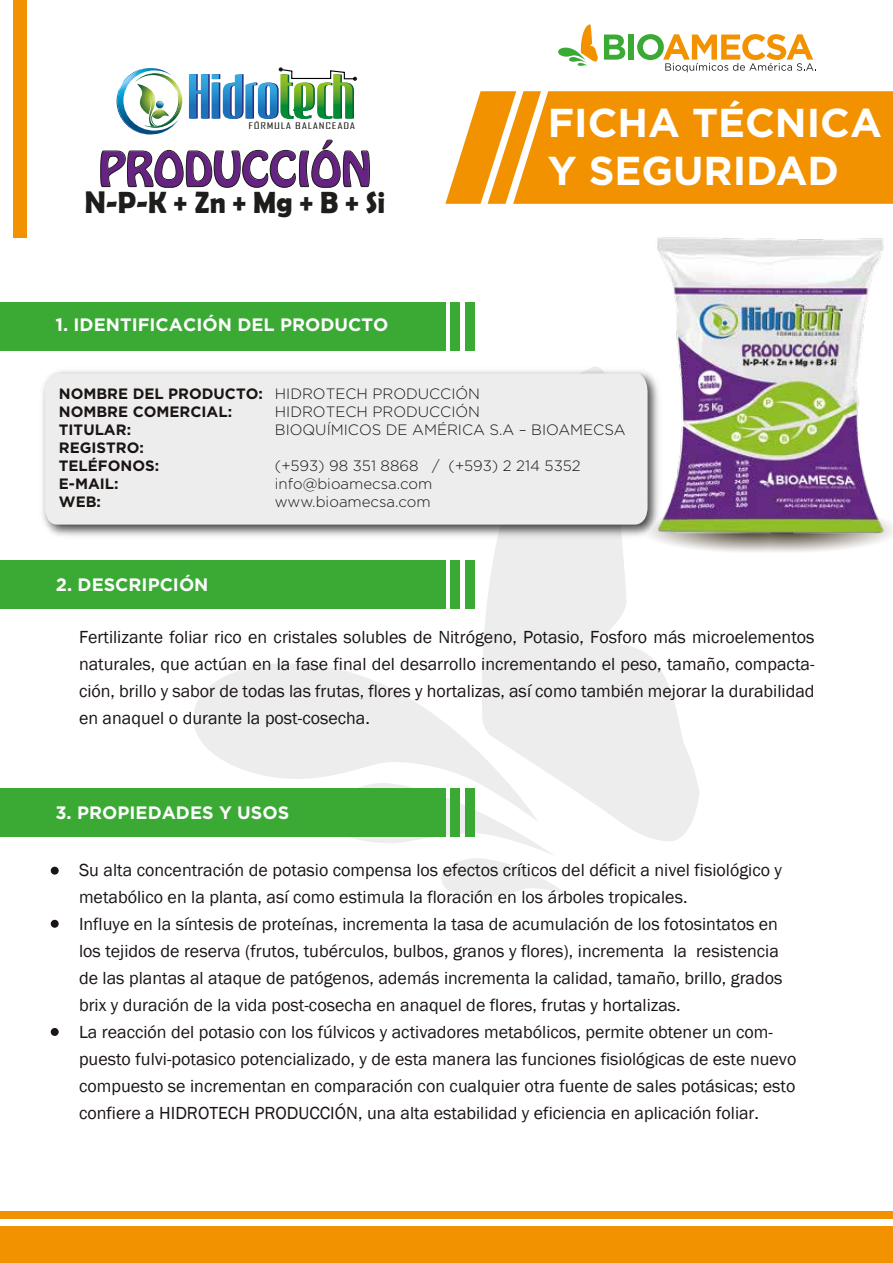
<style>
.page{position:relative;width:893px;height:1263px;background:#fff}
.page>*{position:absolute;margin:0;border:0;box-sizing:border-box;transform-origin:0 0}
.t1{font:42.75px "Hobo Std";color:#662383}
.t2{font:700 40.35px/48.3px "Gotham";color:#fff}
.t3{font:700 30.75px "Berlin Sans FB Demi";color:#1d1d1b;scale:.92 1}
.t4{font:18px/27px "Franklin Gothic";color:#1a1413}
.t5{font:700 18px "Gotham";color:#fcfcfc}
.t6{font:300 15px "Gotham";color:#1a1413}
.t7{font:700 15px/18px "Gotham";color:#1a1413}
.t8{font:8.7px "Agency FB";letter-spacing:.05em;color:#1d1d1b;scale:1.53 1}
.s1{font-weight:300}
</style>
<div class="page">
<svg style="left:483px;top:542px;width:217px;height:299px;fill:#ededed"></svg>
<svg style="left:193px;top:658px;width:346px;height:125px;fill:#ededed"></svg>
<svg style="left:332px;top:783px;width:235px;height:113px"></svg>
<div style="left:0;top:302px;width:445px;height:49px;background:#3aaa35"></div>
<div style="left:450px;top:302px;width:10px;height:49px;background:#3aaa35"></div>
<div style="left:465px;top:302px;width:10px;height:49px;background:#3aaa35"></div>
<div style="left:0;top:560px;width:445px;height:49px;background:#3aaa35"></div>
<div style="left:450px;top:560px;width:10px;height:49px;background:#3aaa35"></div>
<div style="left:465px;top:560px;width:10px;height:49px;background:#3aaa35"></div>
<div style="left:0;top:788px;width:445px;height:48px;background:#3aaa35"></div>
<div style="left:450px;top:788px;width:10px;height:48px;background:#3aaa35"></div>
<div style="left:465px;top:788px;width:10px;height:48px;background:#3aaa35"></div>
<svg style="left:604px;top:35px;width:21px;height:25px"></svg>
<div style="left:628px;top:35px;width:6px;height:25px;background:#3aaa35"></div>
<svg style="left:637px;top:34px;width:179px;height:38px"></svg>
<svg style="left:558px;top:24px;width:40px;height:42px"></svg>
<div style="left:14px;top:0;width:13px;height:238px;background:#f39200"></div>
<img style="left:42px;top:367px;width:603px;height:175px">
<div style="left:45px;top:373px;width:600px;height:152px;background:#ededed"></div>
<div style="left:51px;top:867px;width:8px;height:8px;background:#1a1413;border-radius:50%"></div>
<div style="left:51px;top:920px;width:8px;height:8px;background:#1a1413;border-radius:50%"></div>
<div style="left:51px;top:1028px;width:8px;height:8px;background:#1a1413;border-radius:50%"></div>
<div style="left:0;top:1212px;width:893px;height:7px;background:#f39200"></div>
<div style="left:0;top:1226px;width:893px;height:36px;background:#f39200"></div>
<svg style="left:445px;top:91px;width:448px;height:113px;background:#f39a14"></svg>
<svg style="left:100px;top:67px;width:270px;height:121px"></svg>
<svg style="left:589px;top:495px;width:304px;height:69px"></svg>
<img style="left:645px;top:237px;width:241px;height:321px">
<p class="t8" style="left:249px;top:120px;width:71px">FÓRMULA BALANCEADA</p>
<h1 class="t1" style="left:99px;top:140px;width:274px">PRODUCCIÓN</h1>
<h3 class="t3" style="left:85px;top:185px;width:328px">N-P-K + Zn + Mg + B + Si</h3>
<p class="t5" style="left:55px;top:313px;width:334px">1. IDENTIFICACIÓN DEL PRODUCTO</p>
<p class="t7" style="left:59px;top:384px;width:423px">NOMBRE DEL PRODUCTO: <span class="s1">HIDROTECH PRODUCCIÓN<br></span>NOMBRE COMERCIAL:</p>
<p class="t6" style="left:275px;top:402px;width:207px">HIDROTECH PRODUCCIÓN</p>
<h2 class="t2" style="left:548px;top:98px;width:336px">FICHA TÉCNICA<br>Y SEGURIDAD</h2>
<p class="t7" style="left:59px;top:420px;width:74px">TITULAR:</p>
<p class="t6" style="left:275px;top:420px;width:352px">BIOQUÍMICOS DE AMÉRICA S.A – BIOAMECSA</p>
<p class="t7" style="left:59px;top:438px;width:102px">REGISTRO:<br>TELÉFONOS:</p>
<p class="t6" style="left:275px;top:456px;width:307px">(+593) 98 351 8868 / (+593) 2 214 5352</p>
<p class="t7" style="left:59px;top:474px;width:61px">E-MAIL:</p>
<p class="t6" style="left:275px;top:474px;width:159px">info@bioamecsa.com</p>
<p class="t7" style="left:59px;top:492px;width:44px">WEB:</p>
<p class="t6" style="left:275px;top:492px;width:157px">www.bioamecsa.com</p>
<p class="t5" style="left:56px;top:573px;width:154px">2. DESCRIPCIÓN</p>
<p class="t4" style="left:79px;top:624px;width:737px;text-align:justify">Fertilizante foliar rico en cristales solubles de Nitrógeno, Potasio, Fosforo más microelementos naturales, que actúan en la fase final del desarrollo incrementando el peso, tamaño, compacta&shy;ción, brillo y sabor de todas las frutas, flores y hortalizas, así como también mejorar la durabilidad en anaquel o durante la post-cosecha.</p>
<p class="t5" style="left:55px;top:800px;width:235px">3. PROPIEDADES Y USOS</p>
<p class="t4" style="left:79px;top:857px;width:719px">Su alta concentración de potasio compensa los efectos críticos del déficit a nivel fisiológico y metabólico en la planta, así como estimula la floración en los árboles tropicales.<br>Influye en la síntesis de proteínas, incrementa la tasa de acumulación de los fotosintatos en los tejidos de reserva (frutos, tubérculos, bulbos, granos y flores), incrementa la resistencia de las plantas al ataque de patógenos, además incrementa la calidad, tamaño, brillo, grados brix y duración de la vida post-cosecha en anaquel de flores, frutas y hortalizas.<br>La reacción del potasio con los fúlvicos y activadores metabólicos, permite obtener un com&shy;puesto fulvi-potasico potencializado, y de esta manera las funciones fisiológicas de este nuevo compuesto se incrementan en comparación con cualquier otra fuente de sales potásicas; esto confiere a HIDROTECH PRODUCCIÓN, una alta estabilidad y eficiencia en aplicación foliar.</p>
</div>
